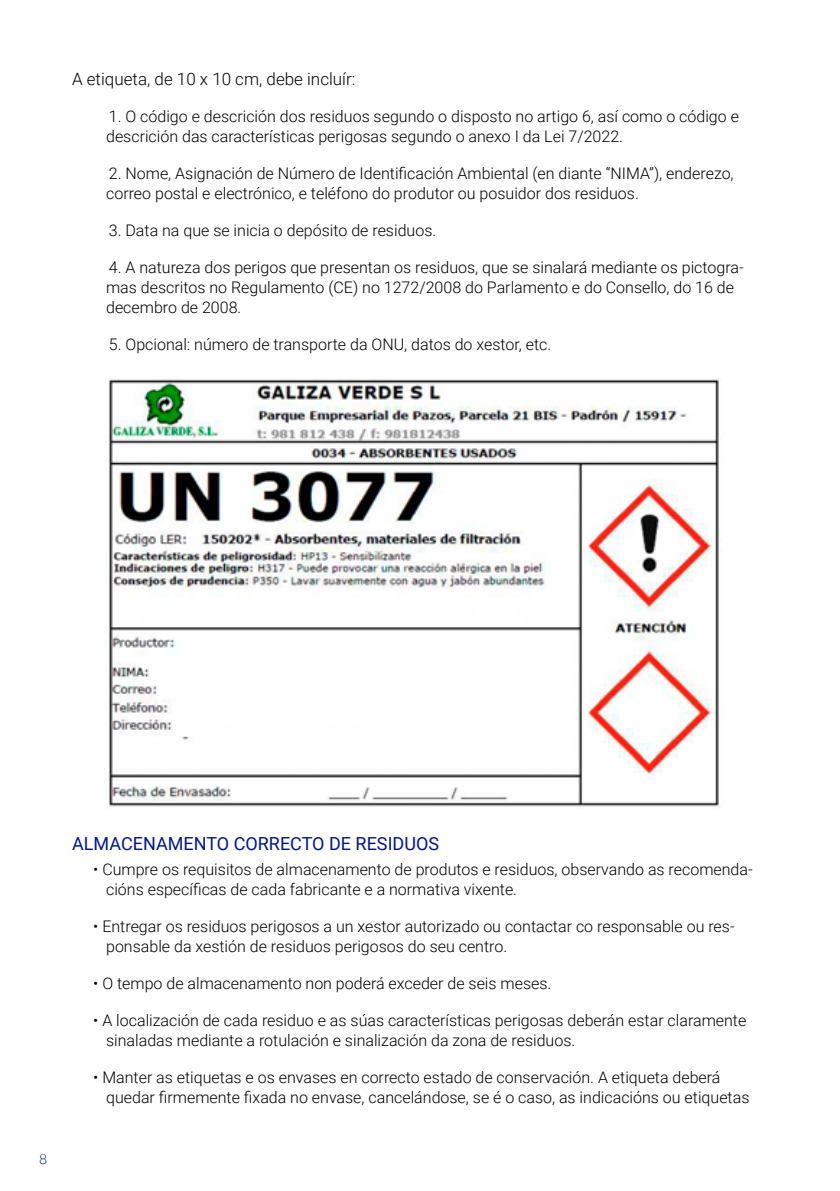
<style>
.page{position:relative;width:840px;height:1191px;background:#fff}
.page>*{position:absolute;margin:0;border:0;box-sizing:border-box;transform-origin:0 0}
.t1{font:18px "Roboto";color:#001689}
.t2{font:300 17px "Roboto";color:#000}
.t3{font:300 16px/20px "Roboto";color:#000}
.t4{font:300 14px "Lato";color:#001689}
</style>
<div class="page">
<img style="left:105px;top:377px;width:617px;height:430px">
<p class="t2" style="left:72px;top:67px;width:284px">A etiqueta, de 10 x 10 cm, debe incluír:</p>
<p class="t3" style="left:106px;top:105px;width:634px">1. O código e descrición dos residuos segundo o disposto no artigo 6, así como o código e descrición das características perigosas segundo o anexo I da Lei 7/2022.</p>
<p class="t3" style="left:106px;top:162px;width:628px">2. Nome, Asignación de Número de Identificación Ambiental (en diante “NIMA”), enderezo, correo postal e electrónico, e teléfono do produtor ou posuidor dos residuos.</p>
<p class="t3" style="left:109px;top:219px;width:329px">3. Data na que se inicia o depósito de residuos.</p>
<p class="t3" style="left:106px;top:257px;width:638px">4. A natureza dos perigos que presentan os residuos, que se sinalará mediante os pictogra&shy;mas descritos no Regulamento (CE) no 1272/2008 do Parlamento e do Consello, do 16 de decembro de 2008.</p>
<p class="t3" style="left:109px;top:334px;width:443px">5. Opcional: número de transporte da ONU, datos do xestor, etc.</p>
<p class="t4" style="left:39px;top:1151px;width:10px">8</p>
<p class="t1" style="left:72px;top:830px;width:368px">ALMACENAMENTO CORRECTO DE RESIDUOS</p>
<p class="t3" style="left:106px;top:859px;width:647px;text-indent:-13px">• Cumpre os requisitos de almacenamento de produtos e residuos, observando as recomenda&shy;cións específicas de cada fabricante e a normativa vixente.</p>
<p class="t3" style="left:106px;top:916px;width:629px;text-indent:-13px">• Entregar os residuos perigosos a un xestor autorizado ou contactar co responsable ou res&shy;ponsable da xestión de residuos perigosos do seu centro.</p>
<p class="t3" style="left:93px;top:973px;width:459px">• O tempo de almacenamento non poderá exceder de seis meses.</p>
<p class="t3" style="left:106px;top:1010px;width:641px;text-indent:-13px">• A localización de cada residuo e as súas características perigosas deberán estar claramente sinaladas mediante a rotulación e sinalización da zona de residuos.</p>
<p class="t3" style="left:106px;top:1067px;width:644px;text-indent:-13px">• Manter as etiquetas e os envases en correcto estado de conservación. A etiqueta deberá quedar firmemente fixada no envase, cancelándose, se é o caso, as indicacións ou etiquetas</p>
</div>
